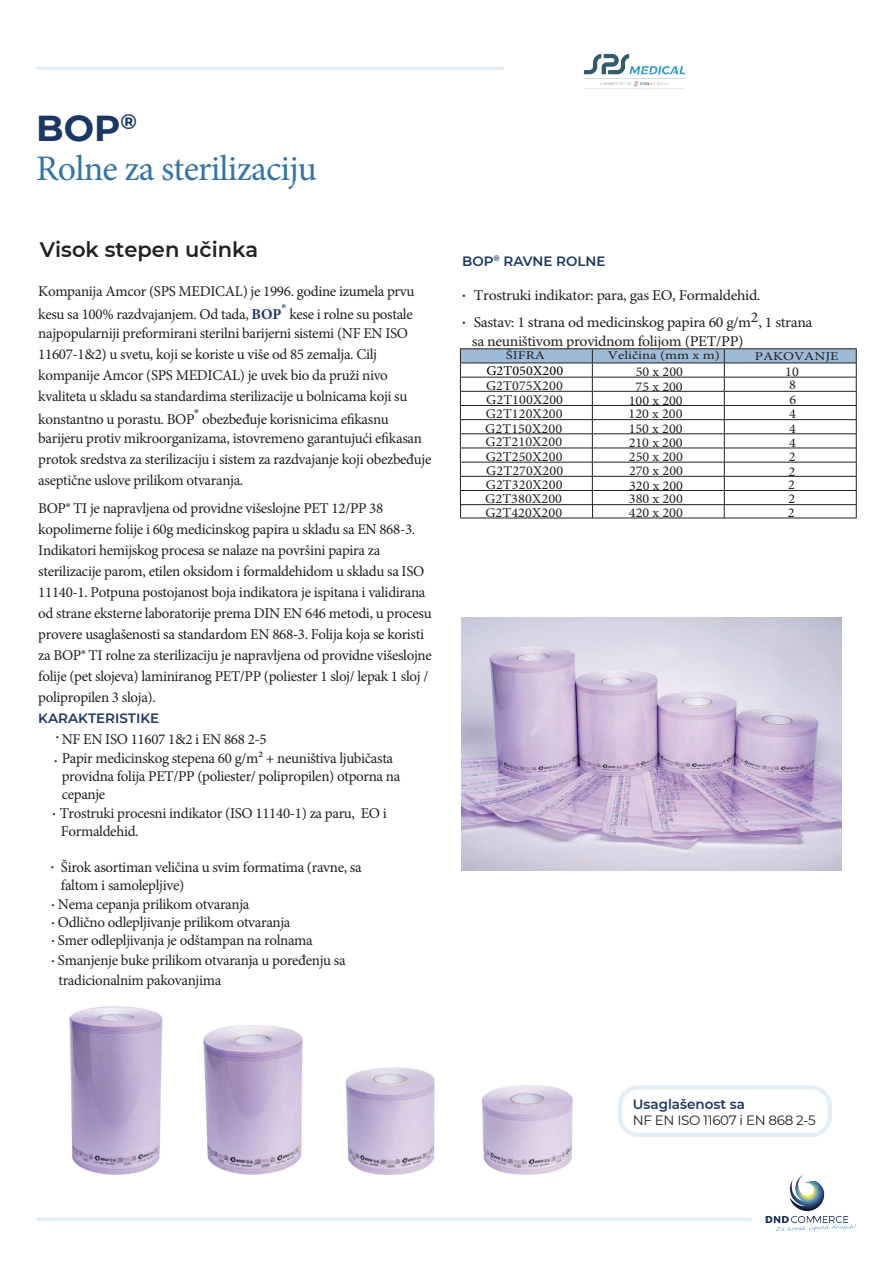
<style>
.page{position:relative;width:893px;height:1263px;background:#fff}
.page>*{position:absolute;margin:0;border:0;box-sizing:border-box;transform-origin:0 0}
.t1{font:36px "Minion Pro";letter-spacing:-.02em;color:#3575a6}
.t2{font:700 36px "Montserrat";color:#1b3763}
.t3{font:600 21px "Montserrat";color:#231f20}
.t4{font:15px/21px "Minion Pro";letter-spacing:-.02em;color:#231f20}
.t5{font:15px/18.9px "Minion Pro";letter-spacing:-.02em;color:#231f20;scale:1.05 1}
.t6{font:13.5px/14px "Minion Pro";letter-spacing:.01em;color:#231f20;scale:1.05 1}
.t7{font:600 13.5px "Montserrat";color:#1b3763}
.t8{font:13.5px/24.3px "Montserrat";letter-spacing:-.025em;color:#231f20}
.t9{font:13.5px "Minion Pro";letter-spacing:.01em;color:#000;scale:1.05 1}
.t10{font:12px "Minion Pro";color:#231f20;scale:1.22 1}
.s1{font-weight:700;color:#1b3763}
.s2{font-family:"Montserrat";font-size:13.5px}
.s3{font-family:"Montserrat"}
</style>
<div class="page">
<hr style="left:38px;top:66px;width:464px;height:4px;background:#e4eef4">
<hr style="left:460px;top:348px;width:132px;height:1px;background:#231f20">
<hr style="left:592px;top:348px;width:132px;height:1px;background:#231f20">
<hr style="left:724px;top:348px;width:133px;height:1px;background:#231f20">
<svg style="left:38px;top:1217px;width:690px;height:4px;fill:#e4eef4"></svg>
<img style="left:728px;top:1175px;width:128px;height:56px">
<img style="left:583px;top:54px;width:103px;height:35px">
<img style="left:70px;top:1007px;width:502px;height:168px">
<img style="left:462px;top:617px;width:379px;height:253px">
<div style="left:618px;top:1085px;width:214px;height:52px;border:4px solid #e4eef4;border-radius:18px"></div>
<svg style="left:460px;top:349px;width:397px;height:169px"></svg>
<hr style="left:460px;top:518px;width:133px;height:1px;background:#231f20">
<hr style="left:592px;top:518px;width:133px;height:1px;background:#231f20">
<hr style="left:725px;top:518px;width:132px;height:1px;background:#231f20">
<h1 class="t2" style="left:36px;top:102px;width:102px">BOP<sup>®</sup></h1>
<h1 class="t1" style="left:36px;top:144px;width:282px">Rolne za sterilizaciju</h1>
<h2 class="t3" style="left:40px;top:235px;width:220px">Visok stepen učinka</h2>
<p class="t4" style="left:38px;top:280px;width:378px;line-height:23.1px">Kompanija Amcor (SPS MEDICAL) je 1996. godine izumela prvu kesu sa 100% razdvajanjem. Od tada, <span class="s1">BOP</span><sup>®</sup> kese i rolne su postale</p>
<p class="t4" style="left:38px;top:323px;width:371px">najpopularniji preformirani sterilni barijerni sistemi (NF EN ISO 11607-1&amp;2) u svetu, koji se koriste u više od 85 zemalja. Cilj kompanije Amcor (SPS MEDICAL) je uvek bio da pruži nivo kvaliteta u skladu sa standardima sterilizacije u bolnicama koji su</p>
<p class="t4" style="left:38px;top:410px;width:385px;line-height:19px">konstantno u porastu. BOP® obezbeđuje korisnicima efikasnu barijeru protiv mikroorganizama, istovremeno garantujući efikasan</p>
<p class="t4" style="left:38px;top:449px;width:395px">protok sredstva za sterilizaciju i sistem za razdvajanje koji obezbeđuje aseptične uslove prilikom otvaranja.</p>
<p class="t4" style="left:38px;top:498px;width:395px">BOP® TI je napravljena od providne višeslojne PET 12/PP 38 kopolimerne folije i 60g medicinskog papira u skladu sa EN 868-3.<br>Indikatori hemijskog procesa se nalaze na površini papira za sterilizacije parom, etilen oksidom i formaldehidom u skladu sa ISO 11140-1. Potpuna postojanost boja indikatora je ispitana i validirana od strane eksterne laboratorije prema DIN EN 646 metodi, u procesu provere usaglašenosti sa standardom EN 868-3. Folija koja se koristi za BOP® TI rolne za sterilizaciju je napravljena od providne višeslojne folije (pet slojeva) laminiranog PET/PP (poliester 1 sloj/ lepak 1 sloj / polipropilen 3 sloja).</p>
<p class="t7" style="left:38px;top:708px;width:122px">KARAKTERISTIKE</p>
<p class="t8" style="left:54px;top:723px;width:7px">• •</p>
<p class="t4" style="left:62px;top:729px;width:333px;line-height:19.5px">NF EN ISO 11607 1&amp;2 i EN 868 2-5<br>Papir medicinskog stepena 60 g/m² + neuništiva ljubičasta</p>
<p class="t4" style="left:62px;top:768px;width:340px;line-height:18px">providna folija PET/PP (poliester/ polipropilen) otporna na cepanje</p>
<p class="t8" style="left:52px;top:800px;width:5px">•</p>
<p class="t4" style="left:60px;top:804px;width:329px;line-height:17.9px">Trostruki procesni indikator (ISO 11140-1) za paru, EO i<br>Formaldehid.</p>
<p class="t4" style="left:61px;top:858px;width:302px;line-height:18px">Širok asortiman veličina u svim formatima (ravne, sa faltom i samolepljive)</p>
<p class="t4" style="left:51px;top:893px;width:200px"><span class="s2">•</span> Nema cepanja prilikom otvaranja</p>
<p class="t4" style="left:51px;top:911px;width:241px"><span class="s2">•</span> Odlično odlepljivanje prilikom otvaranja</p>
<p class="t4" style="left:51px;top:929px;width:263px"><span class="s2">•</span> Smer odlepljivanja je odštampan na rolnama</p>
<p class="t4" style="left:59px;top:950px;width:289px;line-height:20.5px;text-indent:-7px"><span class="s2">•</span> Smanjenje buke prilikom otvaranja u poređenju sa tradicionalnim pakovanjima</p>
<p class="t8" style="left:51px;top:854px;width:5px">•</p>
<p class="t7" style="left:462px;top:251px;width:145px">BOP<sup>®</sup> RAVNE ROLNE</p>
<p class="t5" style="left:462px;top:286px;width:286px"><span class="s3">•</span> Trostruki indikator: para, gas EO, Formaldehid.</p>
<p class="t5" style="left:472px;top:313px;width:326px;text-indent:-10px"><span class="s3">•</span> Sastav: 1 strana od medicinskog papira 60 g/m2, 1 strana sa neuništivom providnom folijom (PET/PP)</p>
<p class="t10" style="left:506px;top:348px;width:33px">ŠIFRA</p>
<p class="t10" style="left:755px;top:348px;width:70px">PAKOVANJE</p>
<p class="t9" style="left:486px;top:362px;width:75px">G2T050X200</p>
<p class="t6" style="left:486px;top:378px;width:75px">G2T075X200<br>G2T100X200</p>
<p class="t6" style="left:485px;top:422px;width:75px;line-height:13px">G2T150X200<br>G2T210X200</p>
<p class="t6" style="left:485px;top:450px;width:76px;text-align:justify">G2T250X200<br>G2T270X200<br>G2T320X200<br>G2T380X200<br>G2T420X200</p>
<p class="t10" style="left:608px;top:347px;width:93px">Veličina (mm x m)</p>
<p class="t6" style="left:629px;top:365px;width:53px;text-align:center">50 x 200<br>75 x 200<br>100 x 200</p>
<p class="t6" style="left:629px;top:421px;width:53px;text-align:justify">150 x 200<br>210 x 200<br>250 x 200<br>270 x 200<br>320 x 200</p>
<p class="t6" style="left:629px;top:492px;width:53px">380 x 200<br>420 x 200</p>
<p class="t6" style="left:785px;top:366px;width:14px;line-height:13px">10<br>8</p>
<p class="t6" style="left:789px;top:400px;width:8px;line-height:28.2px">4<br>4</p>
<p class="t6" style="left:788px;top:450px;width:9px;text-align:justify">2<br>2<br>2<br>2<br>2</p>
<p class="t6" style="left:789px;top:393px;width:8px">6</p>
<p class="t6" style="left:486px;top:407px;width:75px">G2T120X200</p>
<p class="t6" style="left:628px;top:407px;width:53px">120 x 200</p>
<p class="t6" style="left:789px;top:422px;width:8px">4</p>
<p class="t7" style="left:633px;top:1094px;width:114px">Usaglašenost sa</p>
<p class="t8" style="left:633px;top:1107px;width:185px">NF EN ISO 11607 i EN 868 2-5</p>
</div>
